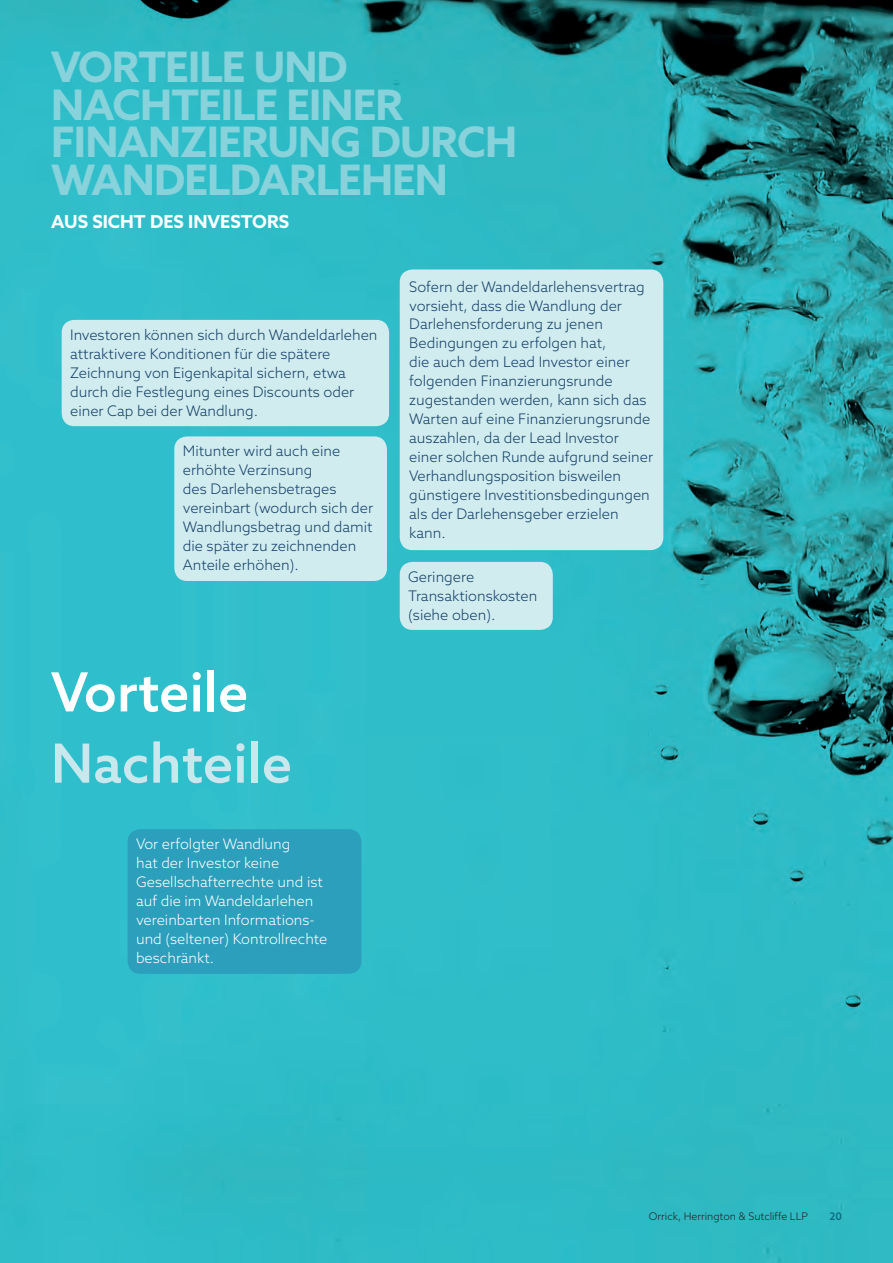
<style>
.page{position:relative;width:893px;height:1263px;background:#fff}
.page>*{position:absolute;margin:0;border:0;box-sizing:border-box;transform-origin:0 0}
.t1{font:500 54px "Azo Sans";color:#c8e8ed}
.t2{font:500 54px "Azo Sans";color:#fff}
.t3{font:700 42px/37.5px "Azo Sans";letter-spacing:-.02em;color:#88d3db}
.t4{font:700 18px "Azo Sans";color:#fff}
.t5{font:300 14.55px/18.9px "Azo Sans";color:#143f67}
.t6{font:300 14.55px/18.9px "Azo Sans";color:#fff}
.t7{font:300 10.5px "Azo Sans";color:#231f20}
.t8{font:500 10.5px "Azo Sans";color:#08697f}
</style>
<div class="page">
<img style="left:0;top:0;width:893px;height:1263px">
<div style="left:400px;top:269px;width:263px;height:281px;background:#d0ecef;border-radius:13px"></div>
<div style="left:62px;top:320px;width:327px;height:106px;background:#d0ecef;border-radius:13px"></div>
<div style="left:174px;top:436px;width:213px;height:145px;background:#d0ecef;border-radius:13px"></div>
<div style="left:400px;top:562px;width:153px;height:68px;background:#d0ecef;border-radius:13px"></div>
<div style="left:128px;top:829px;width:233px;height:145px;background:#2b9fbb;border-radius:13px"></div>
<h2 class="t3" style="left:51px;top:48px;width:467px">VORTEILE UND<br>NACHTEILE EINER<br>FINANZIERUNG DURCH<br>WANDELDARLEHEN</h2>
<p class="t4" style="left:51px;top:210px;width:240px">AUS SICHT DES INVESTORS</p>
<p class="t5" style="left:70px;top:325px;width:309px">Investoren können sich durch Wandeldarlehen attraktivere Konditionen für die spätere Zeichnung von Eigenkapital sichern, etwa durch die Festlegung eines Discounts oder einer Cap bei der Wandlung.</p>
<p class="t5" style="left:183px;top:442px;width:192px">Mitunter wird auch eine erhöhte Verzinsung<br>des Darlehensbetrages vereinbart (wodurch sich der<br>Wandlungsbetrag und damit die später zu zeichnenden<br>Anteile erhöhen).</p>
<h1 class="t2" style="left:51px;top:656px;width:199px">Vorteile</h1>
<h1 class="t1" style="left:51px;top:728px;width:243px">Nachteile</h1>
<p class="t6" style="left:136px;top:834px;width:193px">Vor erfolgter Wandlung<br>hat der Investor keine<br>Gesellschafterrechte und ist auf die im Wandeldarlehen vereinbarten Informations&shy;und (seltener) Kontrollrechte beschränkt.</p>
<p class="t5" style="left:409px;top:277px;width:245px">Sofern der Wandeldarlehensvertrag vorsieht, dass die Wandlung der<br>Darlehensforderung zu jenen<br>Bedingungen zu erfolgen hat,<br>die auch dem Lead Investor einer folgenden Finanzierungsrunde zugestanden werden, kann sich das<br>Warten auf eine Finanzierungsrunde auszahlen, da der Lead Investor einer solchen Runde aufgrund seiner<br>Verhandlungsposition bisweilen günstigere Investitionsbedingungen als der Darlehensgeber erzielen kann.</p>
<p class="t5" style="left:408px;top:567px;width:131px">Geringere<br>Transaktionskosten (siehe oben).</p>
<p class="t7" style="left:649px;top:1210px;width:160px">Orrick, Herrington &amp; Sutcliffe LLP</p>
<p class="t8" style="left:829px;top:1209px;width:14px">20</p>
</div>
